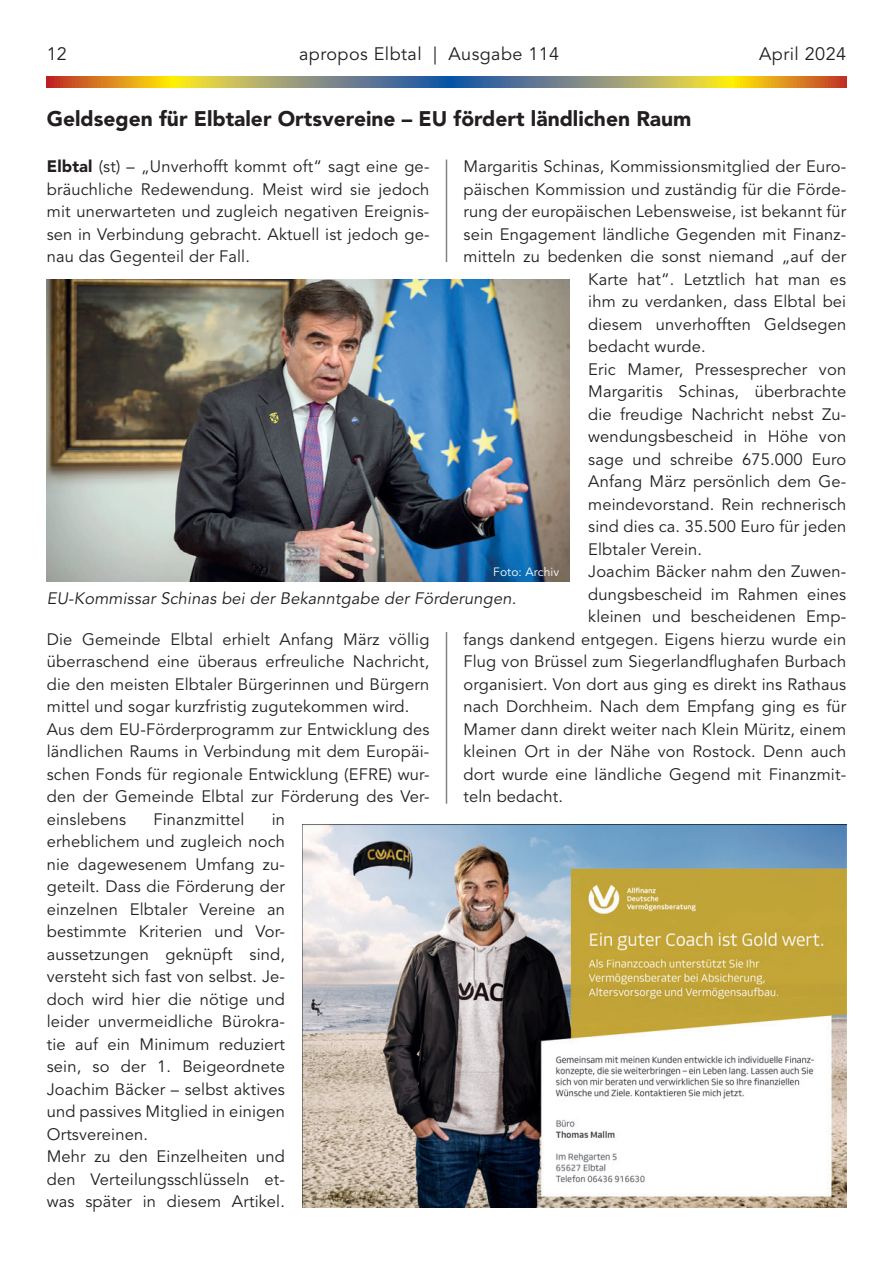
<style>
.page{position:relative;width:893px;height:1263px;background:#fff}
.page>*{position:absolute;margin:0;border:0;box-sizing:border-box;transform-origin:0 0}
.t1{font:900 21px "Avenir LT Std";color:#231f20}
.t2{font:18px "Avenir LT Std";letter-spacing:.025em;color:#231f20}
.t3{font:16.5px/22.5px "Avenir LT Std";letter-spacing:.01em;color:#231f20}
.t4{font:italic 16.5px "Avenir LT Std";letter-spacing:.01em;color:#231f20}
.t5{font:12px "Avenir LT Std";letter-spacing:.01em;color:#fff}
.s1{font-weight:900}
</style>
<div class="page">
<svg style="left:47px;top:77px;width:799px;height:10px;background:#a3935b"></svg>
<hr style="left:446px;top:160px;width:1px;height:102px;background:#808285">
<img style="left:302px;top:825px;width:544px;height:383px">
<hr style="left:446px;top:632px;width:1px;height:172px;background:#808285">
<img style="left:47px;top:279px;width:523px;height:302px">
<p class="t2" style="left:47px;top:44px;width:22px">12</p>
<p class="t2" style="left:299px;top:44px;width:262px">apropos Elbtal | Ausgabe 114</p>
<p class="t2" style="left:759px;top:44px;width:89px">April 2024</p>
<p class="t1" style="left:47px;top:106px;width:646px">Geldsegen für Elbtaler Ortsvereine – EU fördert ländlichen Raum</p>
<p class="t3" style="left:463px;top:156px;width:384px">Margaritis Schinas, Kommissionsmitglied der Euro-</p>
<p class="t3" style="left:463px;top:178px;width:384px">päischen Kommission und zuständig für die Förde-</p>
<p class="t3" style="left:463px;top:201px;width:384px">rung der europäischen Lebensweise, ist bekannt für</p>
<p class="t3" style="left:463px;top:223px;width:384px">sein Engagement ländliche Gegenden mit Finanz-</p>
<p class="t3" style="left:463px;top:246px;width:384px">mitteln zu bedenken die sonst niemand „auf der</p>
<p class="t3" style="left:588px;top:268px;width:259px">Karte hat“. Letztlich hat man es</p>
<p class="t3" style="left:588px;top:291px;width:259px">ihm zu verdanken, dass Elbtal bei</p>
<p class="t3" style="left:588px;top:313px;width:259px">diesem unverhofften Geldsegen</p>
<p class="t3" style="left:588px;top:336px;width:119px">bedacht wurde.</p>
<p class="t3" style="left:588px;top:358px;width:259px">Eric Mamer, Pressesprecher von</p>
<p class="t3" style="left:588px;top:381px;width:259px">Margaritis Schinas, überbrachte</p>
<p class="t3" style="left:588px;top:403px;width:259px">die freudige Nachricht nebst Zu-</p>
<p class="t3" style="left:588px;top:426px;width:259px">wendungsbescheid in Höhe von</p>
<p class="t3" style="left:588px;top:448px;width:259px">sage und schreibe 675.000 Euro</p>
<p class="t3" style="left:588px;top:471px;width:259px">Anfang März persönlich dem Ge-</p>
<p class="t3" style="left:588px;top:493px;width:259px">meindevorstand. Rein rechnerisch</p>
<p class="t3" style="left:588px;top:516px;width:259px">sind dies ca. 35.500 Euro für jeden</p>
<p class="t3" style="left:588px;top:538px;width:115px">Elbtaler Verein.</p>
<p class="t3" style="left:588px;top:561px;width:259px">Joachim Bäcker nahm den Zuwen-</p>
<p class="t3" style="left:588px;top:583px;width:259px">dungsbescheid im Rahmen eines</p>
<p class="t3" style="left:588px;top:606px;width:259px">kleinen und bescheidenen Emp-</p>
<p class="t3" style="left:463px;top:628px;width:384px">fangs dankend entgegen. Eigens hierzu wurde ein</p>
<p class="t3" style="left:463px;top:651px;width:384px">Flug von Brüssel zum Siegerlandflughafen Burbach</p>
<p class="t3" style="left:463px;top:673px;width:384px">organisiert. Von dort aus ging es direkt ins Rathaus</p>
<p class="t3" style="left:463px;top:696px;width:384px">nach Dorchheim. Nach dem Empfang ging es für</p>
<p class="t3" style="left:463px;top:718px;width:384px">Mamer dann direkt weiter nach Klein Müritz, einem</p>
<p class="t3" style="left:463px;top:741px;width:384px">kleinen Ort in der Nähe von Rostock. Denn auch</p>
<p class="t3" style="left:463px;top:763px;width:384px">dort wurde eine ländliche Gegend mit Finanzmit-</p>
<p class="t3" style="left:463px;top:786px;width:101px">teln bedacht.</p>
<p class="t3" style="left:47px;top:156px;width:384px;text-align:justify"><span class="s1">Elbtal</span> (st) – „Unverhofft kommt oft“ sagt eine ge&shy;bräuchliche Redewendung. Meist wird sie jedoch mit unerwarteten und zugleich negativen Ereignis&shy;sen in Verbindung gebracht. Aktuell ist jedoch ge&shy;nau das Gegenteil der Fall.</p>
<p class="t5" style="left:493px;top:565px;width:67px">Foto: Archiv</p>
<p class="t4" style="left:47px;top:588px;width:471px">EU-Kommissar Schinas bei der Bekanntgabe der Förderungen.</p>
<p class="t3" style="left:47px;top:628px;width:384px">Die Gemeinde Elbtal erhielt Anfang März völlig überraschend eine überaus erfreuliche Nachricht, die den meisten Elbtaler Bürgerinnen und Bürgern mittel und sogar kurzfristig zugutekommen wird.<br>Aus dem EU-Förderprogramm zur Entwicklung des ländlichen Raums in Verbindung mit dem Europäi&shy;schen Fonds für regionale Entwicklung (EFRE) wur&shy;den der Gemeinde Elbtal zur Förderung des Ver&shy;einslebens</p>
<p class="t3" style="left:153px;top:808px;width:92px">Finanzmittel</p>
<p class="t3" style="left:47px;top:808px;width:240px;text-indent:225px">in erheblichem und zugleich noch nie dagewesenem Umfang zu&shy;geteilt. Dass die Förderung der einzelnen Elbtaler Vereine an bestimmte Kriterien und Vor&shy;aussetzungen geknüpft sind, versteht sich fast von selbst. Je&shy;doch wird hier die nötige und leider unvermeidliche Bürokra&shy;tie auf ein Minimum reduziert sein, so der 1. Beigeordnete<br>Joachim Bäcker – selbst aktives und passives Mitglied in einigen<br>Ortsvereinen.<br>Mehr zu den Einzelheiten und den Verteilungsschlüsseln et&shy;was später in diesem Artikel.</p>
</div>
